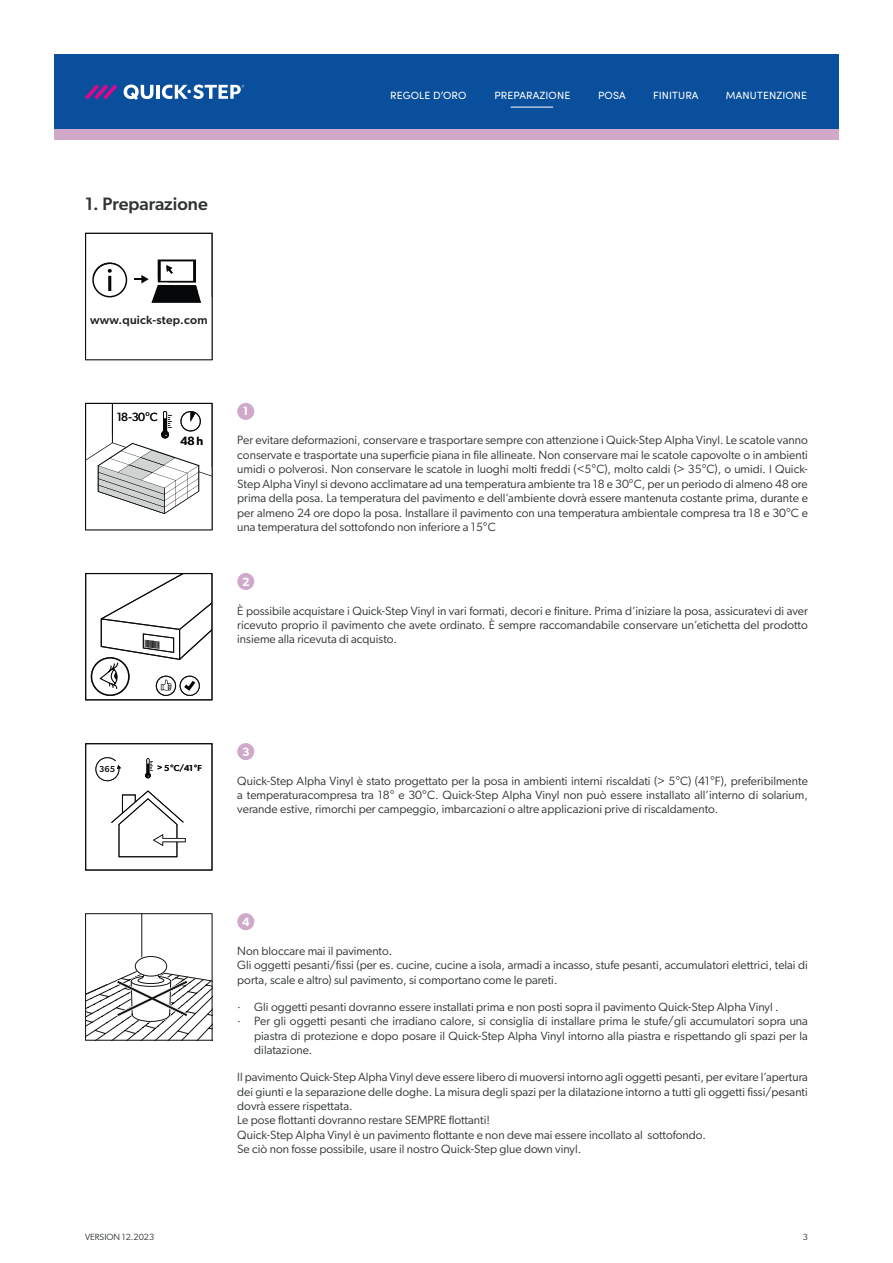
<style>
.page{position:relative;width:893px;height:1263px;background:#fff}
.page>*{position:absolute;margin:0;border:0;box-sizing:border-box;transform-origin:0 0}
.t1{font:500 18px "Gibson";color:#2f3333}
.t2{font:12px/14.4px "Gibson";color:#2f3333;text-align:justify}
.t3{font:500 12px "Gibson";letter-spacing:.02em;color:#040506}
.t4{font:600 12px "Gibson";color:#fff}
.t5{font:11.85px "Gibson";color:#040506}
.t6{font:500 11.85px "Gibson";color:#040506}
.t7{font:10.5px "Sofia Pro";letter-spacing:.01em;color:#fff}
.t8{font:9px "Gibson";color:#2f3333}
.t9{font:500 8.7px "Gibson";color:#040506}
.s1{font-weight:600;font-size:7.65px}
</style>
<div class="page">
<div style="left:54px;top:54px;width:785px;height:75px;background:#0a4f9c"></div>
<div style="left:54px;top:129px;width:785px;height:11px;background:#d0a8ca"></div>
<svg style="left:85px;top:84px;width:32px;height:15px"></svg>
<svg style="left:124px;top:85px;width:29px;height:15px"></svg>
<hr style="left:156px;top:85px;width:4px;height:14px;background:#fff">
<svg style="left:162px;top:85px;width:82px;height:14px"></svg>
<svg style="left:85px;top:233px;width:128px;height:127px"></svg>
<div style="left:92px;top:263px;width:35px;height:34px;border:1px solid #040506;border-radius:50%"></div>
<svg style="left:85px;top:403px;width:128px;height:127px"></svg>
<hr style="left:112px;top:404px;width:1px;height:39px;background:#040506">
<div style="left:85px;top:573px;width:128px;height:127px;border:1px solid #040506"></div>
<svg style="left:91px;top:573px;width:121px;height:123px"></svg>
<div style="left:85px;top:743px;width:128px;height:127px;border:1px solid #040506"></div>
<svg style="left:95px;top:757px;width:26px;height:25px"></svg>
<svg style="left:145px;top:758px;width:8px;height:20px"></svg>
<svg style="left:111px;top:790px;width:75px;height:67px"></svg>
<div style="left:237px;top:403px;width:17px;height:17px;background:#d0a8ca;border-radius:50%"></div>
<div style="left:237px;top:573px;width:17px;height:17px;background:#d0a8ca;border-radius:50%"></div>
<div style="left:237px;top:743px;width:17px;height:17px;background:#d0a8ca;border-radius:50%"></div>
<div style="left:237px;top:913px;width:17px;height:17px;background:#d0a8ca;border-radius:50%"></div>
<svg style="left:85px;top:913px;width:128px;height:128px"></svg>
<hr style="left:511px;top:107px;width:42px;height:1px;background:#fff">
<h1 class="t1" style="left:85px;top:193px;width:124px">1. Preparazione</h1>
<p class="t7" style="left:390px;top:87px;width:78px">REGOLE D’ORO</p>
<p class="t7" style="left:494px;top:87px;width:77px">PREPARAZIONE</p>
<p class="t7" style="left:598px;top:87px;width:29px">POSA</p>
<p class="t7" style="left:653px;top:87px;width:47px">FINITURA</p>
<p class="t7" style="left:726px;top:87px;width:83px">MANUTENZIONE</p>
<p class="t3" style="left:90px;top:313px;width:119px">www.quick-step.com</p>
<p class="t5" style="left:117px;top:410px;width:43px">18-30°C</p>
<p class="t6" style="left:180px;top:434px;width:24px">48 h</p>
<p class="t4" style="left:243px;top:404px;width:7px">1</p>
<p class="t2" style="left:237px;top:433px;width:572px">Per evitare deformazioni, conservare e trasportare sempre con attenzione i Quick-Step Alpha Vinyl. Le scatole vanno conservate e trasportate una superficie piana in file allineate. Non conservare mai le scatole capovolte o in ambienti umidi o polverosi. Non conservare le scatole in luoghi molti freddi (&lt;5°C), molto caldi (&gt; 35°C), o umidi. I Quick-Step Alpha Vinyl si devono acclimatare ad una temperatura ambiente tra 18 e 30°C, per un periodo di almeno 48 ore prima della posa. La temperatura del pavimento e dell’ambiente dovrà essere mantenuta costante prima, durante e per almeno 24 ore dopo la posa. Installare il pavimento con una temperatura ambientale compresa tra 18 e 30°C e una temperatura del sottofondo non inferiore a 15°C</p>
<p class="t4" style="left:242px;top:574px;width:9px">2</p>
<p class="t2" style="left:237px;top:603px;width:572px">È possibile acquistare i Quick-Step Vinyl in vari formati, decori e finiture. Prima d’iniziare la posa, assicuratevi di aver ricevuto proprio il pavimento che avete ordinato. È sempre raccomandabile conservare un’etichetta del prodotto insieme alla ricevuta di acquisto.</p>
<p class="t9" style="left:99px;top:764px;width:17px">365</p>
<p class="t9" style="left:157px;top:762px;width:46px"><span class="s1">&gt;</span> 5°C/41°F</p>
<p class="t4" style="left:242px;top:744px;width:9px">3</p>
<p class="t2" style="left:237px;top:773px;width:572px">Quick-Step Alpha Vinyl è stato progettato per la posa in ambienti interni riscaldati (&gt; 5°C) (41°F), preferibilmente a temperaturacompresa tra 18° e 30°C. Quick-Step Alpha Vinyl non può essere installato all’interno di solarium, verande estive, rimorchi per campeggio, imbarcazioni o altre applicazioni prive di riscaldamento.</p>
<p class="t8" style="left:85px;top:1231px;width:71px">VERSION 12.2023</p>
<p class="t4" style="left:242px;top:914px;width:9px">4</p>
<p class="t2" style="left:237px;top:943px;width:572px;text-align:left">Non bloccare mai il pavimento.<br>Gli oggetti pesanti/fissi (per es. cucine, cucine a isola, armadi a incasso, stufe pesanti, accumulatori elettrici, telai di porta, scale e altro) sul pavimento, si comportano come le pareti.</p>
<p class="t2" style="left:237px;top:999px;width:543px">· Gli oggetti pesanti dovranno essere installati prima e non posti sopra il pavimento Quick-Step Alpha Vinyl .</p>
<p class="t2" style="left:237px;top:1014px;width:572px">· Per gli oggetti pesanti che irradiano calore, si consiglia di installare prima le stufe/gli accumulatori sopra una</p>
<p class="t2" style="left:254px;top:1028px;width:555px">piastra di protezione e dopo posare il Quick-Step Alpha Vinyl intorno alla piastra e rispettando gli spazi per la</p>
<p class="t2" style="left:254px;top:1042px;width:60px">dilatazione.</p>
<p class="t2" style="left:237px;top:1069px;width:572px;text-align:left">Il pavimento Quick-Step Alpha Vinyl deve essere libero di muoversi intorno agli oggetti pesanti, per evitare l’apertura dei giunti e la separazione delle doghe. La misura degli spazi per la dilatazione intorno a tutti gli oggetti fissi/pesanti dovrà essere rispettata.<br>Le pose flottanti dovranno restare SEMPRE flottanti!<br>Quick-Step Alpha Vinyl è un pavimento flottante e non deve mai essere incollato al sottofondo.<br>Se ciò non fosse possibile, usare il nostro Quick-Step glue down vinyl.</p>
<p class="t8" style="left:803px;top:1231px;width:7px">3</p>
</div>
